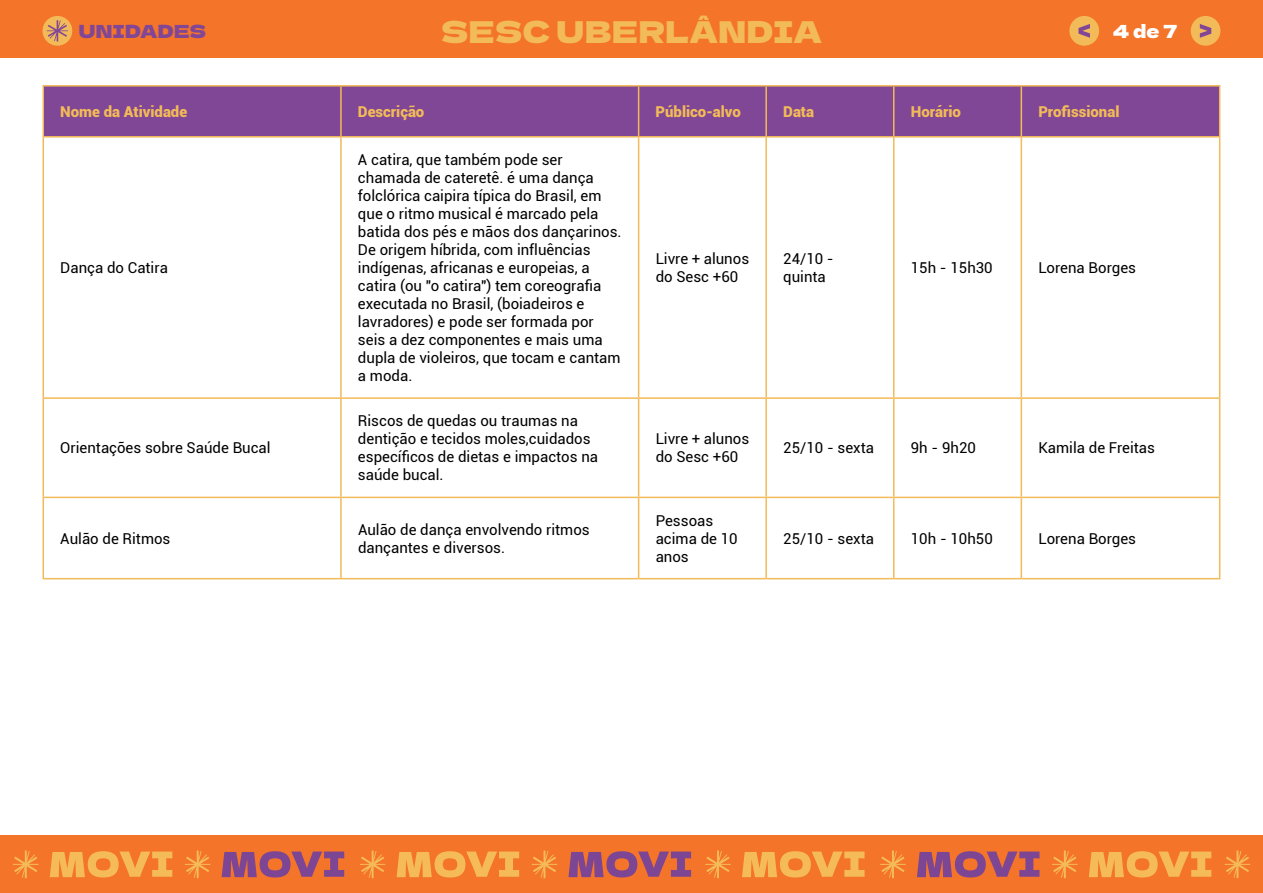
<style>
.page{position:relative;width:1263px;height:893px;background:#fff}
.page>*{position:absolute;margin:0;border:0;box-sizing:border-box;transform-origin:0 0}
.t1{font:30px "Dela Gothic One";letter-spacing:.01em;color:#f2ba58}
.t2{font:18px "Dela Gothic One";letter-spacing:.015em;color:#814796}
.t3{font:18px "Dela Gothic One";color:#fff}
.t4{font:15px/18px "Roboto";color:#000}
.t5{font:900 15px "Roboto";color:#f2ba58}
</style>
<div class="page">
<div style="left:0;top:836px;width:1263px;height:57px;background:#f47429"></div>
<div style="left:0;top:0;width:1263px;height:57px;background:#f47429"></div>
<svg style="left:13px;top:850px;width:26px;height:28px"></svg>
<svg style="left:50px;top:851px;width:122px;height:26px"></svg>
<svg style="left:185px;top:850px;width:25px;height:28px"></svg>
<svg style="left:222px;top:851px;width:122px;height:26px"></svg>
<svg style="left:360px;top:850px;width:25px;height:28px"></svg>
<svg style="left:397px;top:851px;width:122px;height:26px"></svg>
<svg style="left:532px;top:850px;width:25px;height:28px"></svg>
<svg style="left:568px;top:851px;width:123px;height:26px"></svg>
<svg style="left:705px;top:850px;width:26px;height:28px"></svg>
<svg style="left:1225px;top:850px;width:25px;height:28px"></svg>
<svg style="left:742px;top:851px;width:122px;height:26px"></svg>
<svg style="left:880px;top:850px;width:26px;height:28px"></svg>
<svg style="left:917px;top:851px;width:122px;height:26px"></svg>
<svg style="left:1052px;top:850px;width:25px;height:28px"></svg>
<svg style="left:1089px;top:851px;width:122px;height:26px"></svg>
<div style="left:43px;top:16px;width:29px;height:30px;background:#f2ba58;border-radius:50%"></div>
<svg style="left:47px;top:20px;width:21px;height:21px"></svg>
<div style="left:1069px;top:16px;width:30px;height:30px;background:#f2ba58;border-radius:50%"></div>
<svg style="left:1078px;top:24px;width:12px;height:14px"></svg>
<div style="left:1191px;top:16px;width:29px;height:30px;background:#f2ba58;border-radius:50%"></div>
<svg style="left:1200px;top:24px;width:11px;height:14px"></svg>
<div style="left:44px;top:87px;width:1175px;height:49px;background:#7f4795"></div>
<hr style="left:43px;top:85px;width:298px;height:2px;background:#f2ba58">
<hr style="left:43px;top:87px;width:1px;height:49px;background:#f2ba58">
<hr style="left:341px;top:85px;width:298px;height:2px;background:#f2ba58">
<hr style="left:340px;top:87px;width:2px;height:49px;background:#f2ba58">
<hr style="left:639px;top:85px;width:127px;height:2px;background:#f2ba58">
<hr style="left:638px;top:87px;width:1px;height:49px;background:#f2ba58">
<hr style="left:766px;top:85px;width:128px;height:2px;background:#f2ba58">
<hr style="left:765px;top:87px;width:2px;height:49px;background:#f2ba58">
<hr style="left:894px;top:85px;width:127px;height:2px;background:#f2ba58">
<hr style="left:893px;top:87px;width:1px;height:49px;background:#f2ba58">
<hr style="left:1021px;top:85px;width:199px;height:2px;background:#f2ba58">
<hr style="left:1020px;top:87px;width:2px;height:49px;background:#f2ba58">
<hr style="left:1219px;top:87px;width:1px;height:49px;background:#f2ba58">
<hr style="left:43px;top:136px;width:298px;height:2px;background:#f2ba58">
<hr style="left:43px;top:138px;width:1px;height:259px;background:#f2ba58">
<hr style="left:341px;top:136px;width:298px;height:2px;background:#f2ba58">
<hr style="left:340px;top:138px;width:2px;height:259px;background:#f2ba58">
<hr style="left:639px;top:136px;width:127px;height:2px;background:#f2ba58">
<hr style="left:638px;top:138px;width:1px;height:259px;background:#f2ba58">
<hr style="left:766px;top:136px;width:128px;height:2px;background:#f2ba58">
<hr style="left:765px;top:138px;width:2px;height:259px;background:#f2ba58">
<hr style="left:894px;top:136px;width:127px;height:2px;background:#f2ba58">
<hr style="left:893px;top:138px;width:1px;height:259px;background:#f2ba58">
<hr style="left:1021px;top:136px;width:199px;height:2px;background:#f2ba58">
<hr style="left:1020px;top:138px;width:2px;height:259px;background:#f2ba58">
<hr style="left:1219px;top:138px;width:1px;height:259px;background:#f2ba58">
<hr style="left:43px;top:397px;width:298px;height:2px;background:#f2ba58">
<hr style="left:43px;top:399px;width:1px;height:98px;background:#f2ba58">
<hr style="left:341px;top:397px;width:298px;height:2px;background:#f2ba58">
<hr style="left:340px;top:399px;width:2px;height:98px;background:#f2ba58">
<hr style="left:639px;top:397px;width:127px;height:2px;background:#f2ba58">
<hr style="left:638px;top:399px;width:1px;height:98px;background:#f2ba58">
<hr style="left:766px;top:397px;width:128px;height:2px;background:#f2ba58">
<hr style="left:765px;top:399px;width:2px;height:98px;background:#f2ba58">
<hr style="left:894px;top:397px;width:127px;height:2px;background:#f2ba58">
<hr style="left:893px;top:399px;width:1px;height:98px;background:#f2ba58">
<hr style="left:1021px;top:397px;width:199px;height:2px;background:#f2ba58">
<hr style="left:1020px;top:399px;width:2px;height:98px;background:#f2ba58">
<hr style="left:1219px;top:399px;width:1px;height:98px;background:#f2ba58">
<hr style="left:43px;top:497px;width:298px;height:1px;background:#f2ba58">
<hr style="left:43px;top:498px;width:1px;height:80px;background:#f2ba58">
<hr style="left:341px;top:497px;width:298px;height:1px;background:#f2ba58">
<hr style="left:340px;top:498px;width:2px;height:80px;background:#f2ba58">
<hr style="left:639px;top:497px;width:127px;height:1px;background:#f2ba58">
<hr style="left:638px;top:498px;width:1px;height:80px;background:#f2ba58">
<hr style="left:766px;top:497px;width:128px;height:1px;background:#f2ba58">
<hr style="left:765px;top:498px;width:2px;height:80px;background:#f2ba58">
<hr style="left:894px;top:497px;width:127px;height:1px;background:#f2ba58">
<hr style="left:893px;top:498px;width:1px;height:80px;background:#f2ba58">
<hr style="left:1021px;top:497px;width:199px;height:1px;background:#f2ba58">
<hr style="left:1020px;top:498px;width:2px;height:80px;background:#f2ba58">
<hr style="left:1219px;top:498px;width:1px;height:80px;background:#f2ba58">
<hr style="left:43px;top:578px;width:298px;height:1px;background:#f2ba58">
<hr style="left:341px;top:578px;width:298px;height:1px;background:#f2ba58">
<hr style="left:639px;top:578px;width:127px;height:1px;background:#f2ba58">
<hr style="left:766px;top:578px;width:128px;height:1px;background:#f2ba58">
<hr style="left:894px;top:578px;width:127px;height:1px;background:#f2ba58">
<hr style="left:1021px;top:578px;width:199px;height:1px;background:#f2ba58">
<p class="t2" style="left:79px;top:17px;width:129px">UNIDADES</p>
<h1 class="t1" style="left:441px;top:8px;width:383px">SESC UBERLÂNDIA</h1>
<p class="t3" style="left:1113px;top:17px;width:66px">4 de 7</p>
<p class="t5" style="left:60px;top:101px;width:128px">Nome da Atividade</p>
<p class="t5" style="left:358px;top:101px;width:68px">Descrição</p>
<p class="t5" style="left:656px;top:101px;width:87px">Público-alvo</p>
<p class="t5" style="left:783px;top:101px;width:32px">Data</p>
<p class="t5" style="left:911px;top:101px;width:52px">Horário</p>
<p class="t5" style="left:1038px;top:101px;width:83px">Profissional</p>
<p class="t4" style="left:60px;top:258px;width:109px">Dança do Catira</p>
<p class="t4" style="left:60px;top:438px;width:212px">Orientações sobre Saúde Bucal</p>
<p class="t4" style="left:358px;top:150px;width:265px">A catira, que também pode ser chamada de cateretê. é uma dança folclórica caipira típica do Brasil, em que o ritmo musical é marcado pela batida dos pés e mãos dos dançarinos.<br>De origem híbrida, com influências indígenas, africanas e europeias, a catira (ou "o catira") tem coreografia executada no Brasil, (boiadeiros e lavradores) e pode ser formada por seis a dez componentes e mais uma dupla de violeiros, que tocam e cantam a moda.</p>
<p class="t4" style="left:358px;top:411px;width:242px">Riscos de quedas ou traumas na dentição e tecidos moles,cuidados específicos de dietas e impactos na saúde bucal.</p>
<p class="t4" style="left:656px;top:249px;width:95px">Livre + alunos do Sesc +60</p>
<p class="t4" style="left:783px;top:249px;width:52px">24/10 - quinta</p>
<p class="t4" style="left:911px;top:258px;width:83px">15h - 15h30</p>
<p class="t4" style="left:1038px;top:258px;width:99px">Lorena Borges</p>
<p class="t4" style="left:656px;top:429px;width:95px">Livre + alunos do Sesc +60</p>
<p class="t4" style="left:783px;top:438px;width:92px">25/10 - sexta</p>
<p class="t4" style="left:911px;top:438px;width:67px">9h - 9h20</p>
<p class="t4" style="left:1038px;top:438px;width:118px">Kamila de Freitas</p>
<p class="t4" style="left:60px;top:529px;width:112px">Aulão de Ritmos</p>
<p class="t4" style="left:358px;top:520px;width:233px">Aulão de dança envolvendo ritmos dançantes e diversos.</p>
<p class="t4" style="left:656px;top:511px;width:83px">Pessoas acima de 10 anos</p>
<p class="t4" style="left:783px;top:529px;width:92px">25/10 - sexta</p>
<p class="t4" style="left:911px;top:529px;width:83px">10h - 10h50</p>
<p class="t4" style="left:1038px;top:529px;width:99px">Lorena Borges</p>
</div>
